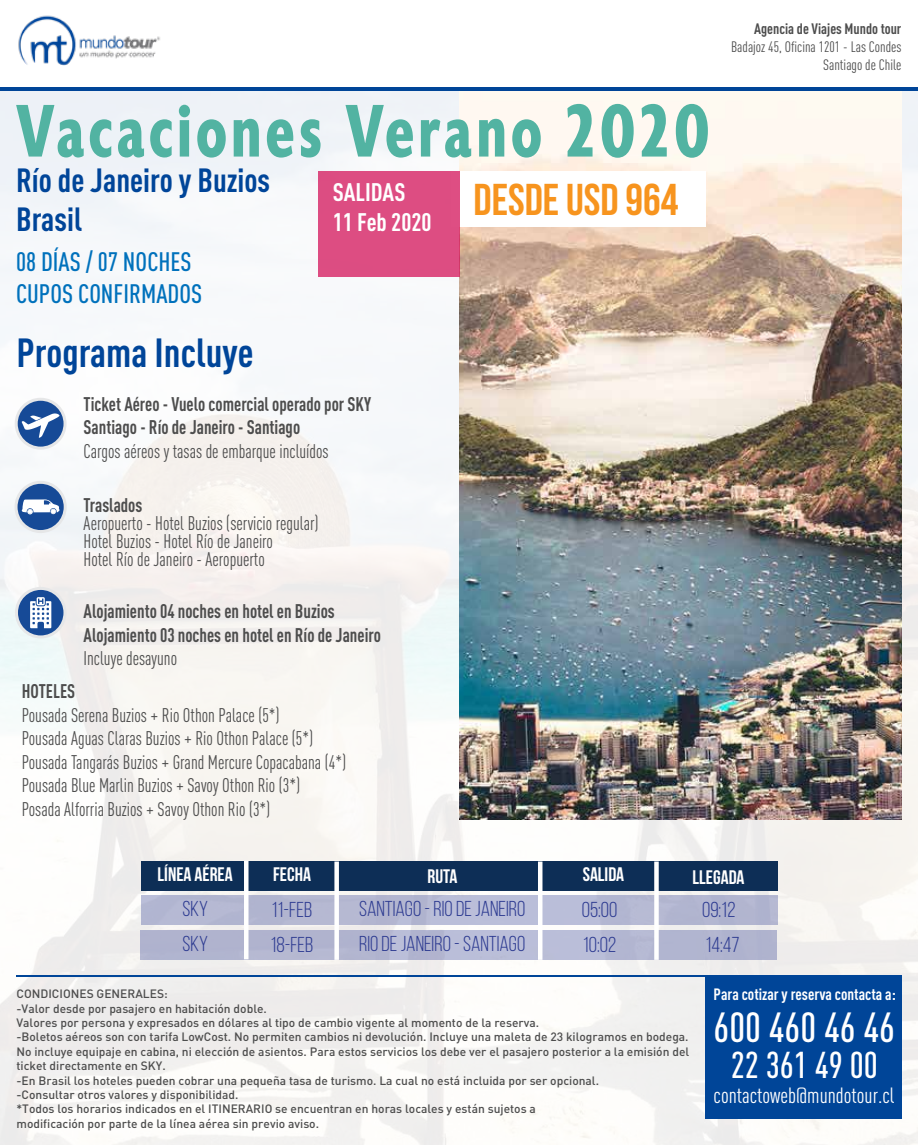
<style>
.page{position:relative;width:918px;height:1145px;background:#fff}
.page>*{position:absolute;margin:0;border:0;box-sizing:border-box;transform-origin:0 0}
.t1{font:700 condensed 73.65px "Astoria Sans";letter-spacing:.045em;color:#52b3a2}
.t2{font:700 44.55px "Bebas Neue";color:#f7941e}
.t3{font:500 condensed 41.55px "DIN Pro";color:#fff}
.t4{font:700 condensed 40.05px "DIN Pro";color:#004599}
.t5{font:500 condensed 36.9px "DIN Pro";color:#fff}
.t6{font:700 condensed 33.15px/39.8px "DIN Pro";color:#004599}
.t7{font:500 condensed 26.4px/31.7px "DIN Pro";color:#0071bc}
.t8{font:700 condensed 25.05px/30.2px "DIN Pro";color:#fff}
.t9{font:condensed 21.75px "DIN Pro";color:#fff}
.t10{font:21.6px/34.8px "Bebas Neue";color:#2b3990}
.t11{font:700 19.65px "Bebas Neue";color:#fff}
.t12{font:condensed 19.5px/23.4px "DIN Pro";color:#4d4d4d;scale:.93 1}
.t13{font:700 condensed 19.5px/23.4px "DIN Pro";color:#4d4d4d;scale:.93 1}
.t14{font:700 condensed 16.2px "DIN Pro";color:#fff}
.t15{font:condensed 15px/18px "DIN Pro";color:#4d4d4d;text-align:right}
.t16{font:700 condensed 15px "DIN Pro";color:#4d4d4d}
.t17{font:500 12px/14.4px "DIN Pro";color:#4d4d4d}
</style>
<div class="page">
<img style="left:0;top:91px;width:918px;height:1053px">
<hr style="left:16px;top:974px;width:886px;height:2px;background:#004598">
<div style="left:705px;top:976px;width:197px;height:142px;background:#004598"></div>
<img style="left:18px;top:15px;width:142px;height:51px">
<svg style="left:16px;top:588px;width:49px;height:49px"></svg>
<div style="left:15px;top:587px;width:51px;height:51px;border:3px solid #e6e7e8;border-radius:50%"></div>
<svg style="left:30px;top:597px;width:21px;height:31px"></svg>
<div style="left:16px;top:482px;width:49px;height:49px;background:#164a97;border-radius:50%"></div>
<div style="left:15px;top:481px;width:52px;height:52px;border:3px solid #e6e7e8;border-radius:50%"></div>
<svg style="left:21px;top:499px;width:39px;height:15px"></svg>
<svg style="left:16px;top:399px;width:49px;height:49px"></svg>
<div style="left:15px;top:398px;width:52px;height:51px;border:3px solid #e6e7e8;border-radius:50%"></div>
<svg style="left:22px;top:413px;width:38px;height:25px"></svg>
<img style="left:460px;top:91px;width:442px;height:728px">
<hr style="left:0;top:87px;width:918px;height:4px;background:#004598">
<div style="left:451px;top:171px;width:254px;height:55px;background:#fff"></div>
<div style="left:318px;top:171px;width:142px;height:106px;background:#dd4d82"></div>
<div style="left:141px;top:861px;width:636px;height:30px;background:#0d2e56"></div>
<div style="left:141px;top:895px;width:636px;height:30px;background:#b5b8d2"></div>
<div style="left:141px;top:930px;width:636px;height:29px;background:#b1b5d0"></div>
<div style="left:334px;top:861px;width:5px;height:98px;background:#fff"></div>
<hr style="left:538px;top:861px;width:4px;height:98px;background:#fff">
<div style="left:654px;top:861px;width:5px;height:98px;background:#fff"></div>
<div style="left:244px;top:860px;width:5px;height:99px;background:#fff"></div>
<h1 class="t1" style="left:16px;top:90px;width:696px">Vacaciones Verano 2020</h1>
<h3 class="t8" style="left:333px;top:175px;width:100px">SALIDAS<br>11 Feb 2020</h3>
<h3 class="t6" style="left:16px;top:157px;width:256px">Río de Janeiro y Buzios<br>Brasil</h3>
<h2 class="t2" style="left:474px;top:175px;width:206px">DESDE USD 964</h2>
<h3 class="t7" style="left:16px;top:244px;width:188px">08 DÍAS / 07 NOCHES<br>CUPOS CONFIRMADOS</h3>
<h3 class="t4" style="left:16px;top:322px;width:238px">Programa Incluye</h3>
<h3 class="t13" style="left:84px;top:390px;width:311px">Ticket Aéreo - Vuelo comercial operado por SKY<br>Santiago - Río de Janeiro - Santiago</h3>
<h3 class="t12" style="left:84px;top:437px;width:265px">Cargos aéreos y tasas de embarque incluídos</h3>
<h3 class="t13" style="left:84px;top:492px;width:65px">Traslados</h3>
<h3 class="t12" style="left:84px;top:513px;width:254px;line-height:18px">Aeropuerto - Hotel Buzios (servicio regular)<br>Hotel Buzios - Hotel Río de Janeiro<br>Hotel Río de Janeiro - Aeropuerto</h3>
<h3 class="t13" style="left:84px;top:598px;width:321px">Alojamiento 04 noches en hotel en Buzios<br>Alojamiento 03 noches en hotel en Río de Janeiro</h3>
<h3 class="t12" style="left:84px;top:645px;width:102px">Incluye desayuno</h3>
<h3 class="t13" style="left:22px;top:678px;width:59px">HOTELES</h3>
<p class="t12" style="left:22px;top:701px;width:350px">Pousada Serena Buzios + Rio Othon Palace (5*)<br>Pousada Aguas Claras Buzios + Rio Othon Palace (5*)<br>Pousada Tangarás Buzios + Grand Mercure Copacabana (4*)<br>Pousada Blue Marlin Buzios + Savoy Othon Rio (3*)<br>Posada Alforria Buzios + Savoy Othon Rio (3*)</p>
<p class="t16" style="left:754px;top:17px;width:149px">Agencia de Viajes Mundo tour</p>
<p class="t15" style="left:731px;top:36px;width:172px">Badajoz 45, Oficina 1201 - Las Condes<br>Santiago de Chile</p>
<h3 class="t11" style="left:158px;top:863px;width:77px">LÍNEA AÉREA</h3>
<h3 class="t11" style="left:273px;top:863px;width:39px">FECHA</h3>
<h3 class="t11" style="left:427px;top:865px;width:31px">RUTA</h3>
<h3 class="t11" style="left:583px;top:863px;width:43px">SALIDA</h3>
<h3 class="t11" style="left:693px;top:866px;width:53px">LLEGADA</h3>
<h3 class="t10" style="left:183px;top:891px;width:27px">SKY<br>SKY</h3>
<h3 class="t10" style="left:270px;top:891px;width:44px">11-FEB<br>18-FEB</h3>
<h3 class="t10" style="left:359px;top:890px;width:168px">SANTIAGO - RIO DE JANEIRO<br>RIO DE JANEIRO - SANTIAGO</h3>
<h3 class="t10" style="left:582px;top:891px;width:37px">05:00</h3>
<h3 class="t10" style="left:702px;top:891px;width:35px">09:12</h3>
<h3 class="t10" style="left:583px;top:926px;width:35px">10:02</h3>
<h3 class="t10" style="left:705px;top:926px;width:36px">14:47</h3>
<p class="t17" style="left:16px;top:985px;width:674px">CONDICIONES GENERALES:<br>-Valor desde por pasajero en habitación doble.<br>Valores por persona y expresados en dólares al tipo de cambio vigente al momento de la reserva.<br>-Boletos aéreos son con tarifa LowCost. No permiten cambios ni devolución. Incluye una maleta de 23 kilogramos en bodega.<br>No incluye equipaje en cabina, ni elección de asientos. Para estos servicios los debe ver el pasajero posterior a la emisión del ticket directamente en SKY.<br>-En Brasil los hoteles pueden cobrar una pequeña tasa de turismo. La cual no está incluida por ser opcional.<br>-Consultar otros valores y disponibilidad.<br>*Todos los horarios indicados en el ITINERARIO se encuentran en horas locales y están sujetos a<br>modificación por parte de la línea aérea sin previo aviso.</p>
<h3 class="t14" style="left:714px;top:982px;width:184px">Para cotizar y reserva contacta a:</h3>
<h3 class="t3" style="left:714px;top:996px;width:183px">600 460 46 46</h3>
<h3 class="t5" style="left:731px;top:1037px;width:149px">22 361 49 00</h3>
<h3 class="t9" style="left:714px;top:1079px;width:182px">contactoweb@mundotour.cl</h3>
</div>
